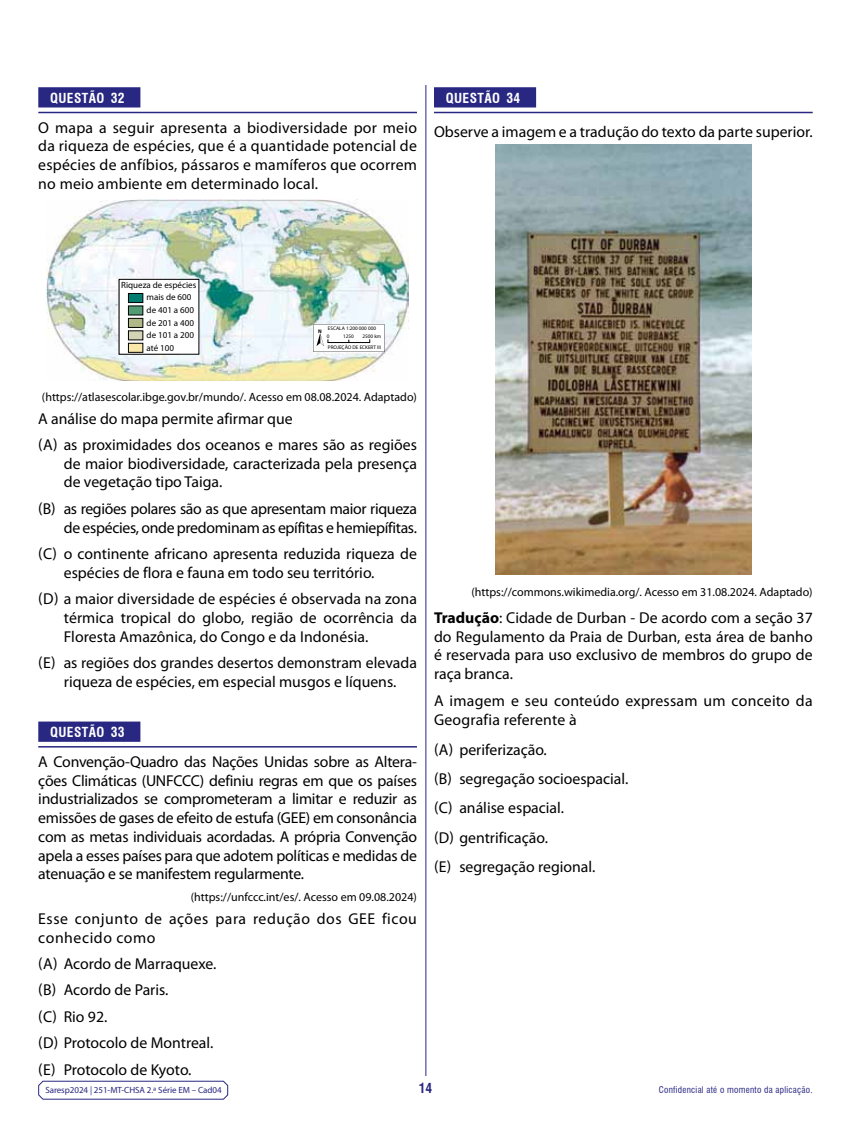
<style>
.page{position:relative;width:851px;height:1127px;background:#fff}
.page>*{position:absolute;margin:0;border:0;box-sizing:border-box;transform-origin:0 0}
.t1{font:15.75px/18.8px "Myriad Pro";color:#000}
.t2{font:15.75px/18.8px "Myriad Pro";letter-spacing:-.02em;color:#000;text-align:right}
.t3{font:15.75px/18.8px "Myriad Pro";letter-spacing:.035em;color:#000}
.t4{font:700 condensed 13.5px "Swiss 721 BT";letter-spacing:.03em;color:#fff}
.t5{font:700 condensed 13.5px "Swiss 721 BT";color:#282781}
.t6{font:12px "Myriad Pro";color:#000}
.t7{font:9px/12.6px "Myriad Pro";color:#000}
.t8{font:9px "Myriad Pro";letter-spacing:-.005em;color:#282781}
.t9{font:condensed 9px "Swiss 721 BT";letter-spacing:.03em;color:#282781}
.t10{font:5.25px/10.6px "Myriad Pro";color:#000;text-align:right}
.t11{font:700 5.25px "Myriad Pro";color:#000}
.s1{font-weight:700}
</style>
<div class="page">
<svg style="left:38px;top:1080px;width:190px;height:20px"></svg>
<hr style="left:425px;top:85px;width:1px;height:991px;background:#282781">
<div style="left:434px;top:87px;width:102px;height:20px;background:#282781"></div>
<hr style="left:434px;top:112px;width:378px;height:1px;background:#282781">
<img style="left:495px;top:145px;width:256px;height:429px">
<div style="left:38px;top:87px;width:102px;height:20px;background:#282781"></div>
<hr style="left:38px;top:112px;width:379px;height:1px;background:#282781">
<div style="left:38px;top:721px;width:102px;height:21px;background:#282781"></div>
<hr style="left:38px;top:746px;width:379px;height:1px;background:#282781">
<img style="left:47px;top:199px;width:361px;height:182px">
<div style="left:119px;top:279px;width:80px;height:75px;background:#fff;border:1px solid #000"></div>
<div style="left:128px;top:293px;width:15px;height:10px;background:#007c70;border:1px solid #000"></div>
<div style="left:128px;top:306px;width:15px;height:9px;background:#539b75"></div>
<div style="left:128px;top:318px;width:15px;height:10px;background:#b0b888;border:1px solid #000"></div>
<div style="left:128px;top:331px;width:15px;height:9px;background:#d3d3b6"></div>
<div style="left:128px;top:343px;width:15px;height:9px;background:#f9e8a9;border:1px solid #000"></div>
<svg style="left:313px;top:324px;width:71px;height:28px"></svg>
<p class="t4" style="left:50px;top:90px;width:76px">QUESTÃO 32</p>
<p class="t1" style="left:38px;top:118px;width:380px;text-align:justify">O mapa a seguir apresenta a biodiversidade por meio da riqueza de espécies, que é a quantidade potencial de espécies de anfíbios, pássaros e mamíferos que ocorrem no meio ambiente em determinado local.</p>
<p class="t4" style="left:446px;top:90px;width:76px">QUESTÃO 34</p>
<p class="t1" style="left:434px;top:122px;width:380px">Observe a imagem e a tradução do texto da parte superior.</p>
<p class="t7" style="left:147px;top:278px;width:51px;text-indent:-25px">Riqueza de espécies mais de 600 de 401 a 600 de 201 a 400 de 101 a 200 até 100</p>
<p class="t10" style="left:328px;top:323px;width:50px">ESCALA 1:200 000 000</p>
<p class="t11" style="left:318px;top:327px;width:5px">N</p>
<p class="t10" style="left:328px;top:331px;width:55px">2500 km<br>PROJEÇÃO DE ECKERT III</p>
<p class="t10" style="left:326px;top:331px;width:4px">0</p>
<p class="t10" style="left:343px;top:331px;width:12px">1250</p>
<p class="t6" style="left:42px;top:389px;width:376px">(https://atlasescolar.ibge.gov.br/mundo/. Acesso em 08.08.2024. Adaptado)</p>
<p class="t1" style="left:38px;top:405px;width:380px;line-height:26.4px">A análise do mapa permite afirmar que<br>(A) as proximidades dos oceanos e mares são as regiões</p>
<p class="t1" style="left:64px;top:454px;width:354px">de maior biodiversidade, caracterizada pela presença de vegetação tipo Taiga.</p>
<p class="t2" style="left:38px;top:499px;width:380px">(B) as regiões polares são as que apresentam maior riqueza de espécies, onde predominam as epífitas e hemiepífitas.</p>
<p class="t1" style="left:64px;top:544px;width:354px;text-indent:-26px">(C) o continente africano apresenta reduzida riqueza de espécies de flora e fauna em todo seu território.</p>
<p class="t1" style="left:64px;top:589px;width:354px;text-align:justify;text-indent:-26px">(D) a maior diversidade de espécies é observada na zona térmica tropical do globo, região de ocorrência da Floresta Amazônica, do Congo e da Indonésia.</p>
<p class="t1" style="left:38px;top:653px;width:380px;text-align:center">(E) as regiões dos grandes desertos demonstram elevada riqueza de espécies, em especial musgos e líquens.</p>
<p class="t4" style="left:50px;top:724px;width:76px">QUESTÃO 33</p>
<p class="t1" style="left:38px;top:752px;width:380px;text-align:justify">A Convenção-Quadro das Nações Unidas sobre as Altera&shy;ções Climáticas (UNFCCC) definiu regras em que os países industrializados se comprometeram a limitar e reduzir as emissões de gases de efeito de estufa (GEE) em consonância com as metas individuais acordadas. A própria Convenção apela a esses países para que adotem políticas e medidas de atenuação e se manifestem regularmente.</p>
<p class="t6" style="left:191px;top:889px;width:227px">(https://unfccc.int/es/. Acesso em 09.08.2024)</p>
<p class="t3" style="left:38px;top:909px;width:380px">Esse conjunto de ações para redução dos GEE ficou conhecido como</p>
<p class="t1" style="left:38px;top:950px;width:180px;line-height:26.4px">(A) Acordo de Marraquexe. (B) Acordo de Paris.<br>(C) Rio 92.<br>(D) Protocolo de Montreal. (E) Protocolo de Kyoto.</p>
<p class="t6" style="left:471px;top:584px;width:342px">(https://commons.wikimedia.org/. Acesso em 31.08.2024. Adaptado)</p>
<p class="t1" style="left:434px;top:608px;width:380px;text-align:justify"><span class="s1">Tradução</span>: Cidade de Durban - De acordo com a seção 37 do Regulamento da Praia de Durban, esta área de banho é reservada para uso exclusivo de membros do grupo de raça branca.</p>
<p class="t1" style="left:434px;top:691px;width:380px">A imagem e seu conteúdo expressam um conceito da<br>Geografia referente à</p>
<p class="t1" style="left:434px;top:734px;width:196px;line-height:29.4px">(A) periferização.<br>(B) segregação socioespacial. (C) análise espacial.<br>(D) gentrificação.<br>(E) segregação regional.</p>
<p class="t8" style="left:45px;top:1084px;width:178px">Saresp2024 | 251-MT-CHSA 2.ª Série EM – Cad04</p>
<p class="t5" style="left:418px;top:1079px;width:15px">14</p>
<p class="t9" style="left:658px;top:1084px;width:155px">Confidencial até o momento da aplicação.</p>
</div>
